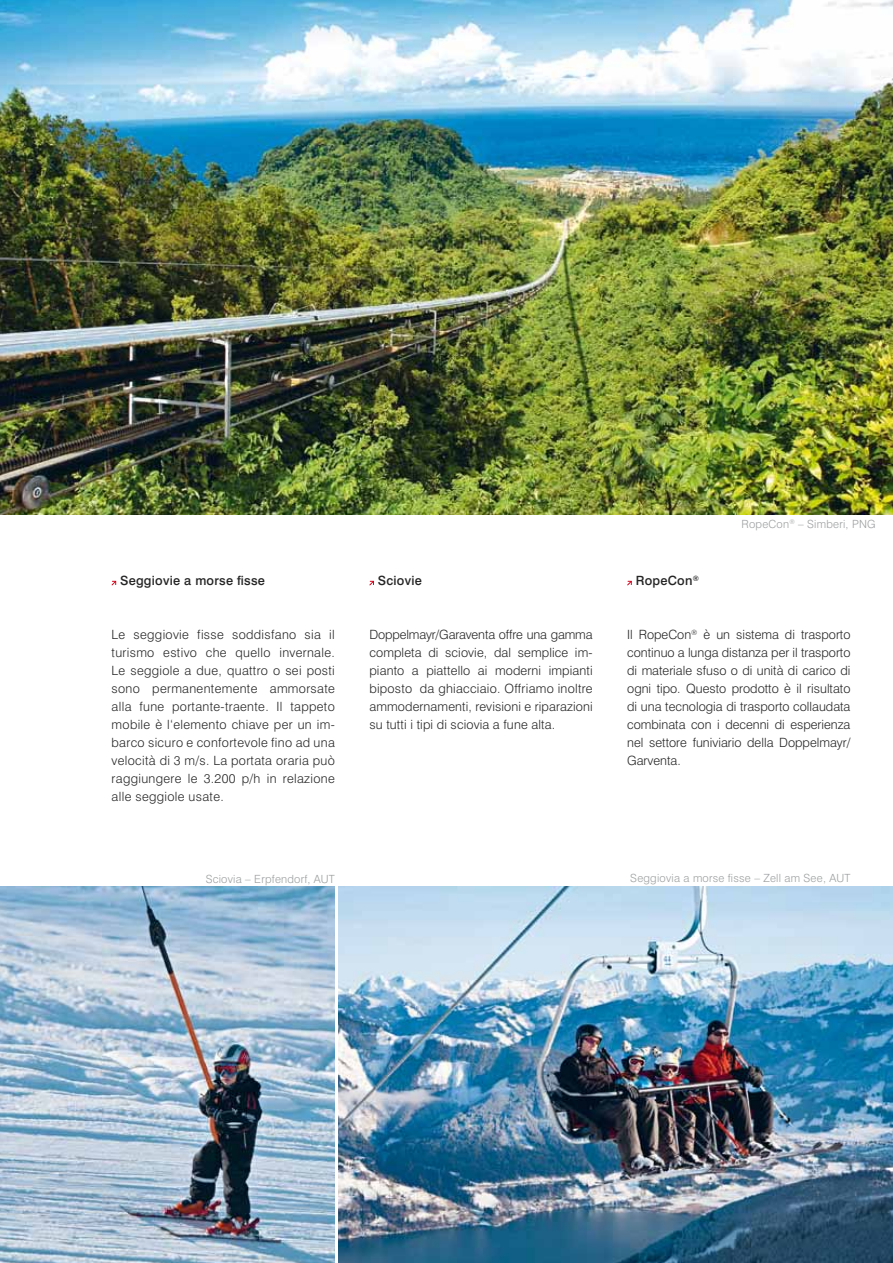
<style>
.page{position:relative;width:893px;height:1263px;background:#fff}
.page>*{position:absolute;margin:0;border:0;box-sizing:border-box;transform-origin:0 0}
.t1{font:300 12.75px/18px "Swiss 721 BT";letter-spacing:.01em;color:#252526;text-align:justify}
.t2{font:500 12.75px "Swiss 721 BT";letter-spacing:.02em;color:#252526}
.t3{font:300 11.25px "Swiss 721 BT";letter-spacing:.02em;color:#9c9e9f}
</style>
<div class="page">
<img style="left:339px;top:887px;width:554px;height:376px">
<img style="left:1px;top:887px;width:334px;height:376px">
<img style="left:0;top:0;width:893px;height:514px">
<img style="left:0;top:887px;width:1px;height:376px">
<svg style="left:627px;top:581px;width:5px;height:4px"></svg>
<svg style="left:369px;top:581px;width:5px;height:4px"></svg>
<svg style="left:112px;top:581px;width:4px;height:4px"></svg>
<p class="t2" style="left:120px;top:573px;width:146px">Seggiovie a morse fisse</p>
<p class="t1" style="left:112px;top:626px;width:225px">Le seggiovie fisse soddisfano sia il turismo estivo che quello invernale.<br>Le seggiole a due, quattro o sei posti sono permanentemente ammorsate alla fune portante-traente. Il tappeto mobile è l‘elemento chiave per un im&shy;barco sicuro e confortevole fino ad una velocità di 3 m/s. La portata oraria può raggiungere le 3.200 p/h in relazione alle seggiole usate.</p>
<p class="t2" style="left:378px;top:573px;width:46px">Sciovie</p>
<p class="t1" style="left:369px;top:626px;width:225px">Doppelmayr/Garaventa offre una gamma completa di sciovie, dal semplice im&shy;pianto a piattello ai moderni impianti biposto da ghiacciaio. Offriamo inoltre ammodernamenti, revisioni e riparazioni su tutti i tipi di sciovia a fune alta.</p>
<p class="t2" style="left:636px;top:573px;width:65px">RopeCon<sup>®</sup></p>
<p class="t3" style="left:742px;top:517px;width:136px">RopeCon<sup>®</sup> – Simberi, PNG</p>
<p class="t1" style="left:627px;top:626px;width:225px">Il RopeCon<sup>®</sup> è un sistema di trasporto continuo a lunga distanza per il trasporto di materiale sfuso o di unità di carico di ogni tipo. Questo prodotto è il risultato di una tecnologia di trasporto collaudata combinata con i decenni di esperienza nel settore funiviario della Doppelmayr/ Garventa.</p>
<p class="t3" style="left:206px;top:872px;width:131px">Sciovia – Erpfendorf, AUT</p>
<p class="t3" style="left:630px;top:871px;width:222px">Seggiovia a morse fisse – Zell am See, AUT</p>
</div>
